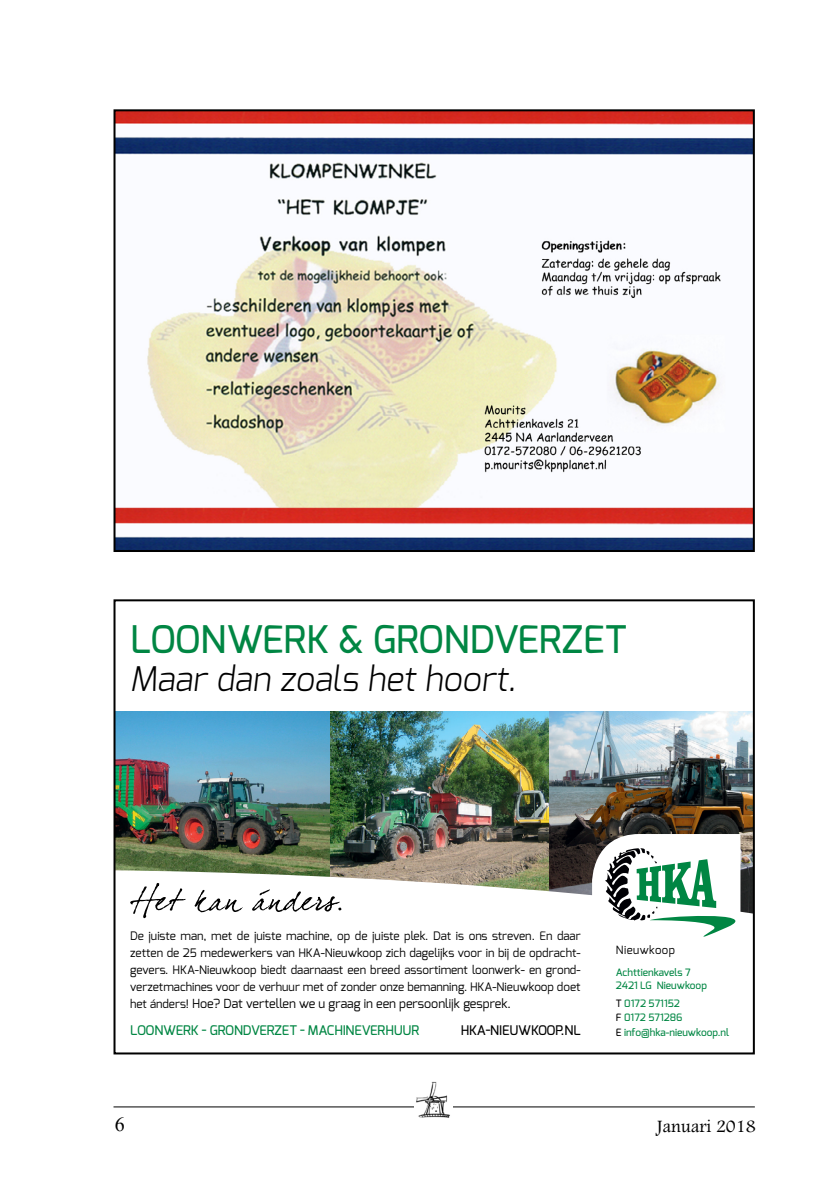
<style>
.page{position:relative;width:840px;height:1191px;background:#fff}
.page>*{position:absolute;margin:0;border:0;box-sizing:border-box;transform-origin:0 0}
.t1{font:500 38px "Exo";color:#008643}
.t2{font:300 33.8px "Exo";color:#000}
.t3{font:20px "Times New Roman";color:#000}
.t4{font:18px "Footlight MT Light";color:#000}
.t5{font:500 13.2px "Exo";letter-spacing:-.01em;color:#008643}
.t6{font:500 13.2px "Exo";letter-spacing:-.01em;color:#000}
.t7{font:12.6px "Exo";color:#000}
.t8{font:11.8px/17.2px "Exo";color:#000;text-align:justify}
.t9{font:11.4px "Exo";letter-spacing:.04em;color:#000}
.t10{font:500 10.2px/14px "Exo";color:#008643}
.s1{font-size:11.8px}
.s2{color:#000}
</style>
<div class="page">
<hr style="left:113px;top:1106px;width:641px;height:1px;background:#000">
<img style="left:414px;top:1081px;width:38px;height:37px">
<img style="left:548px;top:711px;width:203px;height:159px">
<img style="left:330px;top:711px;width:218px;height:159px">
<img style="left:116px;top:711px;width:214px;height:159px">
<svg style="left:116px;top:870px;width:635px;height:49px"></svg>
<svg style="left:591px;top:834px;width:157px;height:103px"></svg>
<svg style="left:130px;top:883px;width:211px;height:35px"></svg>
<div style="left:113px;top:599px;width:641px;height:455px;border:2px solid #000"></div>
<img style="left:116px;top:112px;width:635px;height:437px">
<div style="left:113px;top:109px;width:641px;height:443px;border:2px solid #000"></div>
<h1 class="t1" style="left:130px;top:615px;width:498px">LOONWERK &amp; GRONDVERZET</h1>
<h2 class="t2" style="left:130px;top:656px;width:392px">Maar dan zoals het hoort.</h2>
<p class="t8" style="left:130px;top:926px;width:451px">De juiste man, met de juiste machine, op de juiste plek. Dat is ons streven. En daar zetten de 25 medewerkers van HKA-Nieuwkoop zich dagelijks voor in bij de opdracht&shy;gevers. HKA-Nieuwkoop biedt daarnaast een breed assortiment loonwerk- en grond&shy;verzetmachines voor de verhuur met of zonder onze bemanning. HKA-Nieuwkoop doet</p>
<p class="t7" style="left:130px;top:995px;width:382px"><span class="s1">het ánders!</span> Hoe? Dat vertellen we u graag in een persoonlijk gesprek.</p>
<p class="t5" style="left:130px;top:1022px;width:290px">LOONWERK - GRONDVERZET - MACHINEVERHUUR</p>
<p class="t6" style="left:460px;top:1022px;width:121px">HKA-NIEUWKOOP.NL</p>
<p class="t9" style="left:615px;top:942px;width:61px">Nieuwkoop</p>
<p class="t10" style="left:615px;top:966px;width:93px;line-height:12.6px">Achttienkavels 7<br>2421 LG Nieuwkoop</p>
<p class="t10" style="left:615px;top:996px;width:115px"><span class="s2">T</span> 0172 571152<br><span class="s2">F</span> 0172 571286<br><span class="s2">E</span> info@hka-nieuwkoop.nl</p>
<h3 class="t3" style="left:115px;top:1110px;width:11px">6</h3>
<h3 class="t4" style="left:656px;top:1116px;width:100px">Januari 2018</h3>
</div>
